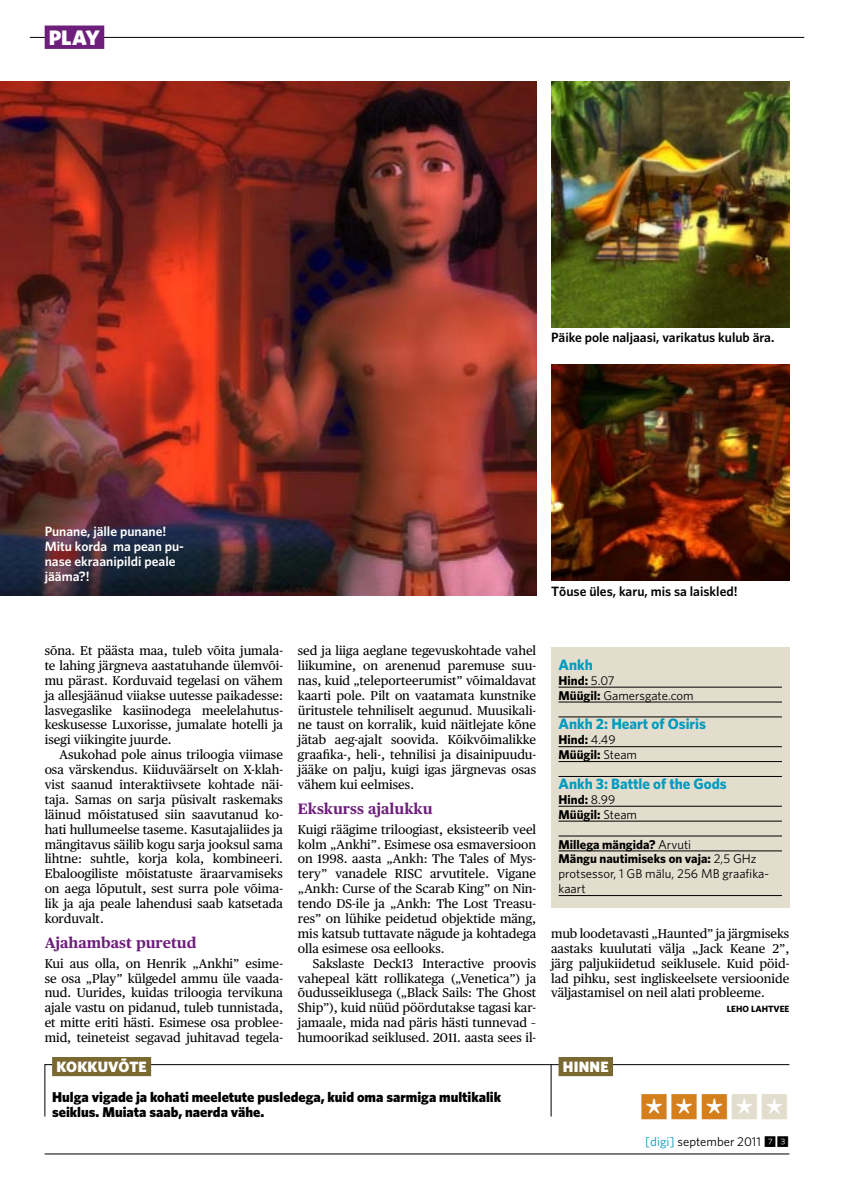
<style>
.page{position:relative;width:849px;height:1191px;background:#fff}
.page>*{position:absolute;margin:0;border:0;box-sizing:border-box;transform-origin:0 0}
.t1{font:30px "Whitney Index Black Sq Bd";color:#d57e1c}
.t2{font:900 21px "Whitney";color:#fff}
.t3{font:700 15px "Whitney";color:#009abf}
.t4{font:700 15px "Publico Text";color:#6e1f7c}
.t5{font:900 15px "Whitney";letter-spacing:.01em;color:#fff}
.t6{font:900 14.25px/14.9px "Whitney";color:#000}
.t7{font:600 13.5px "Whitney";color:#000}
.t8{font:600 13.5px/14.9px "Whitney";color:#fff}
.t9{font:12.75px/14.9px "Publico Text";color:#000;text-align:justify}
.t10{font:12.75px/14.9px "Whitney";color:#000}
.t11{font:700 12.75px/14.9px "Whitney";color:#000}
.t12{font:700 9px "Whitney";color:#000}
.s1{font-weight:700}
.s2{font-weight:400}
.s3{color:#e3ddcd}
.s4{color:#009abf}
.s5{font-family:"Whitney Index Black Sq";font-weight:300}
</style>
<div class="page">
<div style="left:551px;top:647px;width:238px;height:261px;background:#e3ddcd"></div>
<hr style="left:558px;top:687px;width:223px;height:1px;background:#000">
<hr style="left:558px;top:702px;width:223px;height:1px;background:#000">
<hr style="left:558px;top:716px;width:223px;height:1px;background:#000">
<hr style="left:558px;top:746px;width:223px;height:1px;background:#000">
<hr style="left:558px;top:761px;width:223px;height:1px;background:#000">
<hr style="left:558px;top:776px;width:223px;height:1px;background:#000">
<hr style="left:558px;top:806px;width:223px;height:1px;background:#000">
<hr style="left:558px;top:821px;width:223px;height:1px;background:#000">
<hr style="left:558px;top:835px;width:223px;height:1px;background:#000">
<hr style="left:558px;top:850px;width:223px;height:1px;background:#000">
<hr style="left:558px;top:895px;width:223px;height:1px;background:#000">
<img style="left:0;top:82px;width:536px;height:513px">
<img style="left:551px;top:82px;width:238px;height:245px">
<img style="left:551px;top:365px;width:238px;height:215px">
<svg style="left:44px;top:1064px;width:745px;height:53px"></svg>
<div style="left:52px;top:1057px;width:99px;height:19px;background:#79682f"></div>
<div style="left:558px;top:1057px;width:55px;height:19px;background:#79682f"></div>
<hr style="left:550px;top:1064px;width:1px;height:52px;background:#000">
<hr style="left:30px;top:37px;width:774px;height:1px;background:#000">
<hr style="left:45px;top:1153px;width:744px;height:1px;background:#000">
<div style="left:45px;top:26px;width:59px;height:23px;background:#6e1f7c"></div>
<h2 class="t2" style="left:49px;top:25px;width:53px">play</h2>
<p class="t7" style="left:551px;top:329px;width:225px">Päike pole naljaasi, varikatus kulub ära.</p>
<p class="t8" style="left:45px;top:523px;width:141px">Punane, jälle punane!<br>Mitu korda ma pean pu&shy;nase ekraanipildi peale jääma?!</p>
<p class="t7" style="left:551px;top:582px;width:188px">Tõuse üles, karu, mis sa laiskled!</p>
<p class="t9" style="left:45px;top:643px;width:240px">sõna. Et päästa maa, tuleb võita jumala&shy;te lahing järgneva aastatuhande ülemvõi&shy;mu pärast. Korduvaid tegelasi on vähem ja allesjäänud viiakse uutesse paikadesse: lasvegaslike kasiinodega meelelahutus&shy;keskusesse Luxorisse, jumalate hotelli ja isegi viikingite juurde.</p>
<p class="t9" style="left:45px;top:747px;width:240px;text-indent:15px">Asukohad pole ainus triloogia viimase osa värskendus. Kiiduväärselt on X-klah&shy;vist saanud interaktiivsete kohtade näi&shy;taja. Samas on sarja püsivalt raskemaks läinud mõistatused siin saavutanud ko&shy;hati hullumeelse taseme. Kasutajaliides ja mängitavus säilib kogu sarja jooksul sama lihtne: suhtle, korja kola, kombineeri.<br>Ebaloogiliste mõistatuste äraarvamiseks on aega lõputult, sest surra pole võima&shy;lik ja aja peale lahendusi saab katsetada korduvalt.</p>
<p class="t4" style="left:45px;top:934px;width:153px">Ajahambast puretud</p>
<p class="t9" style="left:45px;top:955px;width:240px">Kui aus olla, on Henrik „Ankhi” esime&shy;se osa „Play” külgedel ammu üle vaada&shy;nud. Uurides, kuidas triloogia tervikuna ajale vastu on pidanud, tuleb tunnistada, et mitte eriti hästi. Esimese osa problee&shy;mid, teineteist segavad juhitavad tegela-</p>
<p class="t9" style="left:298px;top:643px;width:240px">sed ja liiga aeglane tegevuskohtade vahel liikumine, on arenenud paremuse suu&shy;nas, kuid „teleporteerumist” võimaldavat kaarti pole. Pilt on vaatamata kunstnike üritustele tehniliselt aegunud. Muusikali&shy;ne taust on korralik, kuid näitlejate kõne jätab aeg-ajalt soovida. Kõikvõimalikke graafika-, heli-, tehnilisi ja disainipuudu&shy;jääke on palju, kuigi igas järgnevas osas vähem kui eelmises.</p>
<p class="t4" style="left:298px;top:800px;width:136px">Ekskurss ajalukku</p>
<p class="t9" style="left:298px;top:822px;width:240px">Kuigi räägime triloogiast, eksisteerib veel kolm „Ankhi”. Esimese osa esmaversioon on 1998. aasta „Ankh: The Tales of Mys&shy;tery” vanadele RISC arvutitele. Vigane „Ankh: Curse of the Scarab King” on Nin&shy;tendo DS-ile ja „Ankh: The Lost Treasu&shy;res” on lühike peidetud objektide mäng, mis katsub tuttavate nägude ja kohtadega olla esimese osa eellooks.</p>
<p class="t9" style="left:298px;top:955px;width:240px;text-indent:15px">Sakslaste Deck13 Interactive proovis vahepeal kätt rollikatega („Venetica”) ja õudusseiklusega („Black Sails: The Ghost Ship”), kuid nüüd pöördutakse tagasi kar&shy;jamaale, mida nad päris hästi tunnevad – humoorikad seiklused. 2011. aasta sees il-</p>
<p class="t3" style="left:558px;top:655px;width:36px">Ankh</p>
<p class="t10" style="left:558px;top:672px;width:137px"><span class="s1">Hind:</span> 5.07<br><span class="s1">Müügil:</span> Gamersgate.com</p>
<p class="t3" style="left:558px;top:715px;width:149px">Ankh 2: Heart of Osiris</p>
<p class="t11" style="left:558px;top:732px;width:80px">Hind: <span class="s2">4.49<br></span>Müügil: <span class="s2">Steam</span></p>
<p class="t3" style="left:558px;top:774px;width:170px">Ankh 3: Battle of the Gods</p>
<p class="t11" style="left:558px;top:791px;width:80px">Hind: <span class="s2">8.99<br></span>Müügil: <span class="s2">Steam</span></p>
<p class="t10" style="left:558px;top:836px;width:212px"><span class="s1">Millega mängida?</span> Arvuti<br><span class="s1">Mängu nautimiseks on vaja:</span> 2,5 GHz protsessor, 1 GB mälu, 256 MB graafika&shy;kaart</p>
<p class="t9" style="left:551px;top:926px;width:240px">mub loodetavasti „Haunted” ja järgmiseks aastaks kuulutati välja „Jack Keane 2”, järg paljukiidetud seiklusele. Kuid pöid&shy;lad pihku, sest ingliskeelsete versioonide väljastamisel on neil alati probleeme.</p>
<p class="t12" style="left:726px;top:1003px;width:11px">Leho</p>
<p class="t12" style="left:750px;top:1003px;width:11px">Lahtvee</p>
<p class="t5" style="left:56px;top:1057px;width:92px">kokkuvõte</p>
<p class="t6" style="left:52px;top:1088px;width:450px">Hulga vigade ja kohati meeletute pusledega, kuid oma sarmiga multikalik seiklus. Muiata saab, naerda vähe.</p>
<h1 class="t1" style="left:639px;top:1092px;width:151px">***<span class="s3">**</span></h1>
<p class="t5" style="left:562px;top:1057px;width:47px">hinne</p>
<p class="t10" style="left:645px;top:1134px;width:146px"><span class="s4">[digi]</span> september 2011 <span class="s5">73</span></p>
</div>
